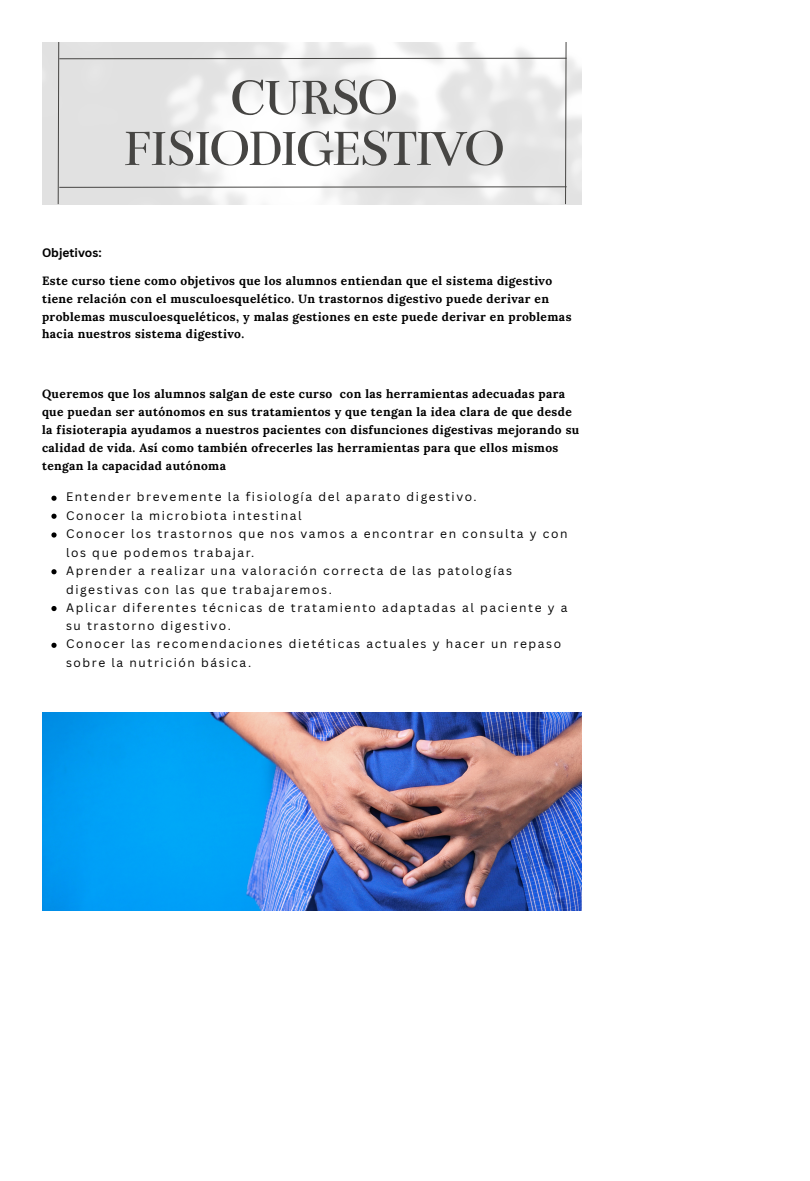
<style>
.page{position:relative;width:810px;height:1181px;background:#fff}
.page>*{position:absolute;margin:0;border:0;box-sizing:border-box;transform-origin:0 0}
.t1{font:54px/51px "Bentham";letter-spacing:-.065em;color:#464543;text-align:center}
.t2{font:700 12px/17.9px "Lora";letter-spacing:.035em;color:#000}
.t3{font:12px/18.8px "Canva Sans";letter-spacing:.135em;color:#000}
.t4{font:700 12px "Canva Sans";color:#000}
</style>
<div class="page">
<img style="left:42px;top:42px;width:540px;height:162px">
<svg style="left:58px;top:42px;width:509px;height:162px"></svg>
<svg style="left:51px;top:495px;width:6px;height:6px"></svg>
<svg style="left:51px;top:513px;width:6px;height:6px"></svg>
<svg style="left:51px;top:532px;width:6px;height:5px"></svg>
<svg style="left:51px;top:569px;width:6px;height:5px"></svg>
<svg style="left:51px;top:606px;width:6px;height:5px"></svg>
<svg style="left:51px;top:642px;width:6px;height:6px"></svg>
<img style="left:42px;top:712px;width:540px;height:198px">
<p class="t1" style="left:123px;top:72px;width:384px">CURSO<br>FISIODIGESTIVO</p>
<p class="t4" style="left:42px;top:244px;width:61px">Objetivos:</p>
<h2 class="t2" style="left:42px;top:272px;width:531px">Este curso tiene como objetivos que los alumnos entiendan que el sistema digestivo tiene relación con el musculoesquelético. Un trastornos digestivo puede derivar en problemas musculoesqueléticos, y malas gestiones en este puede derivar en problemas hacia nuestros sistema digestivo.</h2>
<h2 class="t2" style="left:42px;top:385px;width:539px">Queremos que los alumnos salgan de este curso con las herramientas adecuadas para que puedan ser autónomos en sus tratamientos y que tengan la idea clara de que desde la fisioterapia ayudamos a nuestros pacientes con disfunciones digestivas mejorando su calidad de vida. Así como también ofrecerles las herramientas para que ellos mismos tengan la capacidad autónoma</h2>
<p class="t3" style="left:66px;top:487px;width:412px">Entender brevemente la fisiología del aparato digestivo.</p>
<p class="t3" style="left:66px;top:506px;width:237px">Conocer la microbiota intestinal</p>
<p class="t3" style="left:66px;top:524px;width:503px">Conocer los trastornos que nos vamos a encontrar en consulta y con los que podemos trabajar.</p>
<p class="t3" style="left:66px;top:560px;width:448px">Aprender a realizar una valoración correcta de las patologías digestivas con las que trabajaremos.</p>
<p class="t3" style="left:66px;top:597px;width:503px">Aplicar diferentes técnicas de tratamiento adaptadas al paciente y a su trastorno digestivo.</p>
<p class="t3" style="left:66px;top:634px;width:497px">Conocer las recomendaciones dietéticas actuales y hacer un repaso sobre la nutrición básica.</p>
</div>
